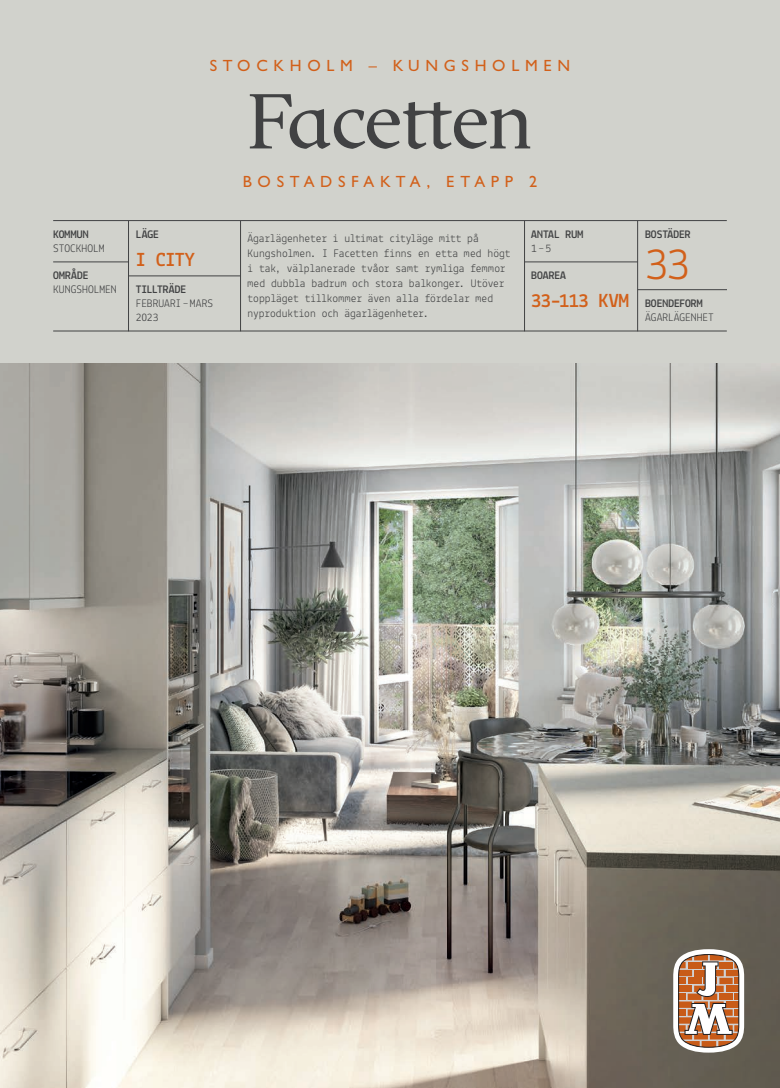
<style>
.page{position:relative;width:780px;height:1088px;background:#fff}
.page>*{position:absolute;margin:0;border:0;box-sizing:border-box;transform-origin:0 0}
.t1{font:77.5px "JM Serif";letter-spacing:-.01em;color:#414243}
.t2{font:46.25px "Lekton";color:#d2601a}
.t3{font:700 20px "Lekton";letter-spacing:-.015em;color:#d2601a}
.t4{font:16.25px "Gill Sansfor JM";letter-spacing:.35em;color:#d2601a}
.t5{font:11.5px/15px "Lekton";letter-spacing:-.005em;color:#414243}
.t6{font:700 11.5px "Lekton";letter-spacing:.005em;color:#414243}
</style>
<div class="page">
<img style="left:0;top:363px;width:780px;height:725px">
<div style="left:0;top:0;width:780px;height:363px;background:#d1d2cc"></div>
<svg style="left:673px;top:949px;width:71px;height:103px"></svg>
<hr style="left:53px;top:220px;width:673px;height:1px;background:#414243">
<hr style="left:53px;top:331px;width:673px;height:1px;background:#414243">
<hr style="left:128px;top:221px;width:1px;height:110px;background:#414243">
<hr style="left:240px;top:221px;width:1px;height:110px;background:#414243">
<hr style="left:524px;top:221px;width:1px;height:110px;background:#414243">
<hr style="left:637px;top:221px;width:1px;height:110px;background:#414243">
<hr style="left:53px;top:262px;width:75px;height:1px;background:#414243">
<hr style="left:129px;top:276px;width:111px;height:1px;background:#414243">
<hr style="left:524px;top:262px;width:113px;height:1px;background:#414243">
<hr style="left:637px;top:289px;width:89px;height:1px;background:#414243">
<p class="t6" style="left:53px;top:227px;width:37px">KOMMUN</p>
<p class="t5" style="left:53px;top:240px;width:53px">STOCKHOLM</p>
<p class="t6" style="left:53px;top:269px;width:37px">OMRÅDE</p>
<p class="t5" style="left:53px;top:282px;width:65px">KUNGSHOLMEN</p>
<h3 class="t4" style="left:210px;top:56px;width:362px">STOCKHOLM – KUNGSHOLMEN</h3>
<p class="t6" style="left:136px;top:227px;width:25px">LÄGE</p>
<h3 class="t3" style="left:136px;top:247px;width:61px">I CITY</h3>
<p class="t6" style="left:136px;top:283px;width:52px">TILLTRÄDE</p>
<p class="t5" style="left:136px;top:296px;width:79px;line-height:13.9px">FEBRUARI – MARS<br>2023</p>
<h1 class="t1" style="left:248px;top:74px;width:286px">Facetten</h1>
<h3 class="t4" style="left:243px;top:172px;width:296px">BOSTADSFAKTA, ETAPP 2</h3>
<p class="t5" style="left:247px;top:231px;width:264px">Ägarlägenheter i ultimat cityläge mitt på Kungsholmen. I Facetten finns en etta med högt i tak, välplanerade tvåor samt rymliga femmor med dubbla badrum och stora balkonger. Utöver toppläget tillkommer även alla fördelar med nyproduktion och ägarlägenheter.</p>
<p class="t6" style="left:531px;top:227px;width:53px">ANTAL RUM</p>
<p class="t5" style="left:531px;top:240px;width:22px">1 – 5</p>
<p class="t6" style="left:531px;top:269px;width:36px">BOAREA</p>
<h3 class="t3" style="left:531px;top:289px;width:99px">33–113 KVM</h3>
<p class="t6" style="left:645px;top:227px;width:47px">BOSTÄDER</p>
<h2 class="t2" style="left:645px;top:236px;width:46px">33</h2>
<p class="t6" style="left:645px;top:296px;width:59px">BOENDEFORM</p>
<p class="t5" style="left:645px;top:310px;width:70px">ÄGARLÄGENHET</p>
</div>
